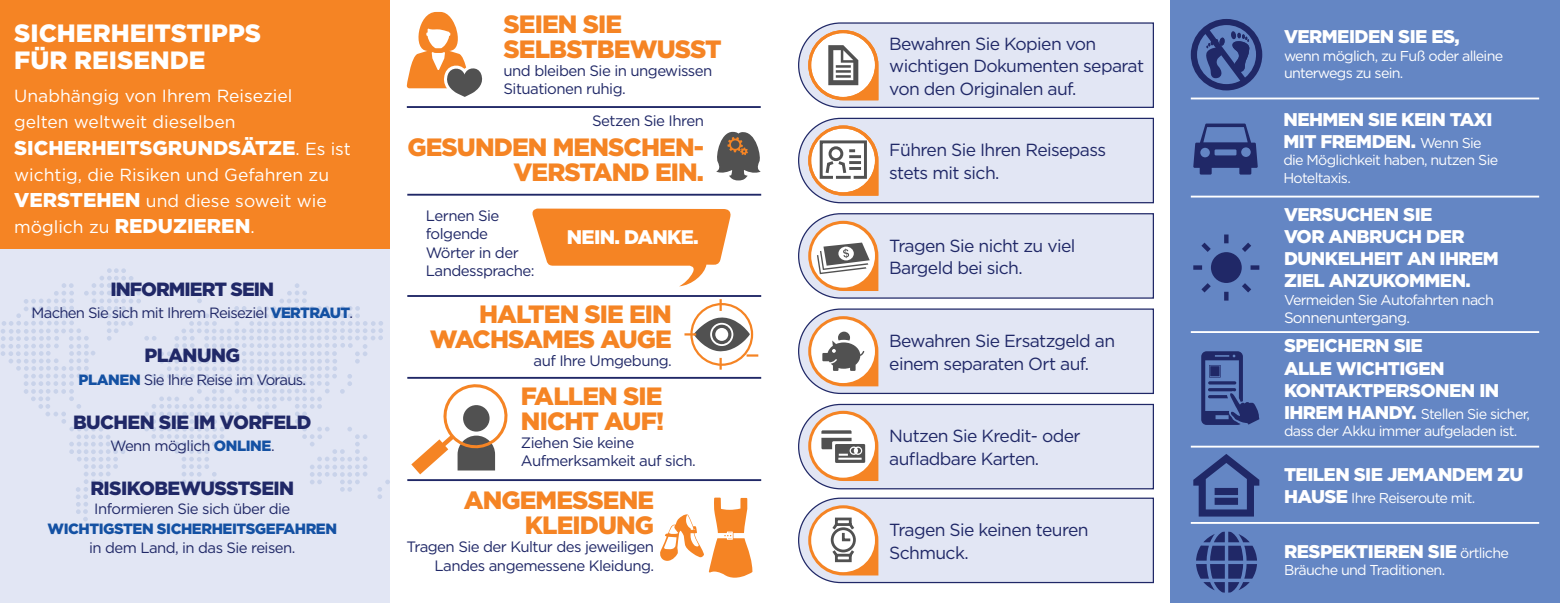
<style>
.page{position:relative;width:1560px;height:603px;background:#fff}
.page>*{position:absolute;margin:0;border:0;box-sizing:border-box;transform-origin:0 0}
.t1{font:900 25px/25px "Gotham";letter-spacing:-.035em;color:#f58424;text-align:right}
.t2{font:900 25px/26.2px "Gotham";color:#fff}
.t3{font:900 20px "Gotham";color:#fff}
.t4{font:900 19.75px "Gotham";letter-spacing:-.035em;color:#fff}
.t5{font:900 19.25px "Gotham";letter-spacing:-.03em;color:#202867}
.t6{font:900 19.25px "Gotham";letter-spacing:-.05em;color:#202867}
.t7{font:900 18.5px/22px "Gotham";letter-spacing:-.03em;color:#fff}
.t8{font:17.5px/22.5px "Gotham";letter-spacing:-.035em;color:#202867}
.t9{font:17.5px/26.2px "Gotham";color:#fff}
.t10{font:15px/18px "Gotham";letter-spacing:-.035em;color:#202867}
.t11{font:15px "Gotham";letter-spacing:-.05em;color:#fff}
.t12{font:14.75px "Gotham";letter-spacing:-.045em;color:#202867}
.t13{font:900 14.75px "Gotham";letter-spacing:-.03em;color:#1451a3}
.t14{font:14.25px/17.2px "Gotham";letter-spacing:-.05em;color:#fff}
.s1{font-weight:400;font-size:17.5px}
.s2{font-weight:900;font-size:20px}
.s3{font-weight:900;color:#1451a3}
.s4{font-weight:400;font-size:14.25px}
.s5{font-weight:900;font-size:18.5px}
</style>
<div class="page">
<div style="left:0;top:197px;width:390px;height:405px;background:#e2e6f4"></div>
<svg style="left:1px;top:268px;width:389px;height:253px"></svg>
<div style="left:1169px;top:0;width:390px;height:602px;background:#6486c4"></div>
<div style="left:0;top:0;width:390px;height:248px;background:#f58424"></div>
<hr style="left:407px;top:106px;width:353px;height:2px;background:#202867">
<hr style="left:407px;top:194px;width:354px;height:1px;background:#202867">
<svg style="left:1193px;top:454px;width:66px;height:62px"></svg>
<svg style="left:798px;top:22px;width:356px;height:86px;background:#dbdbe5"></svg>
<svg style="left:798px;top:117px;width:356px;height:87px;background:#dbdbe5"></svg>
<svg style="left:798px;top:213px;width:356px;height:86px;background:#dbdbe5"></svg>
<svg style="left:798px;top:308px;width:356px;height:86px;background:#dbdbe5"></svg>
<svg style="left:798px;top:403px;width:356px;height:87px;background:#dcdce6"></svg>
<svg style="left:798px;top:497px;width:356px;height:86px;background:#dddde7"></svg>
<svg style="left:1193px;top:234px;width:66px;height:66px"></svg>
<svg style="left:1201px;top:351px;width:58px;height:73px"></svg>
<svg style="left:1193px;top:123px;width:64px;height:51px"></svg>
<hr style="left:1190px;top:97px;width:348px;height:2px;background:#fff">
<hr style="left:1190px;top:195px;width:348px;height:2px;background:#fff">
<hr style="left:1190px;top:331px;width:348px;height:2px;background:#fff">
<hr style="left:1190px;top:445px;width:348px;height:2px;background:#fff">
<hr style="left:1190px;top:521px;width:348px;height:2px;background:#fff">
<svg style="left:407px;top:12px;width:79px;height:95px"></svg>
<svg style="left:1190px;top:19px;width:72px;height:71px"></svg>
<svg style="left:1196px;top:531px;width:60px;height:61px"></svg>
<svg style="left:716px;top:131px;width:45px;height:49px"></svg>
<svg style="left:532px;top:208px;width:199px;height:78px"></svg>
<hr style="left:407px;top:295px;width:354px;height:2px;background:#202867">
<svg style="left:411px;top:384px;width:97px;height:90px"></svg>
<svg style="left:660px;top:497px;width:92px;height:80px"></svg>
<hr style="left:407px;top:377px;width:354px;height:1px;background:#202867">
<hr style="left:407px;top:479px;width:354px;height:2px;background:#202867">
<svg style="left:719px;top:299px;width:2px;height:12px"></svg>
<svg style="left:684px;top:317px;width:74px;height:52px"></svg>
<h1 class="t2" style="left:14px;top:20px;width:248px">SICHERHEITSTIPPS<br>FÜR REISENDE</h1>
<p class="t9" style="left:14px;top:82px;width:280px">Unabhängig von Ihrem Reiseziel gelten weltweit dieselben</p>
<p class="t3" style="left:14px;top:134px;width:338px">SICHERHEITSGRUNDSÄTZE<span class="s1">. Es ist</span></p>
<p class="t9" style="left:14px;top:161px;width:316px">wichtig, die Risiken und Gefahren zu<br><span class="s2">VERSTEHEN</span> und diese soweit wie möglich zu <span class="s2">REDUZIEREN</span>.</p>
<p class="t6" style="left:110px;top:276px;width:165px">INFORMIERT SEIN</p>
<p class="t12" style="left:32px;top:303px;width:323px">Machen Sie sich mit Ihrem Reiseziel <span class="s3">VERTRAUT</span>.</p>
<p class="t5" style="left:144px;top:342px;width:97px">PLANUNG</p>
<p class="t12" style="left:79px;top:369px;width:229px"><span class="s3">PLANEN</span> Sie Ihre Reise im Voraus.</p>
<p class="t5" style="left:73px;top:408px;width:240px">BUCHEN SIE IM VORFELD</p>
<p class="t12" style="left:110px;top:436px;width:166px">Wenn möglich <span class="s3">ONLINE</span>.</p>
<p class="t5" style="left:90px;top:475px;width:205px">RISIKOBEWUSSTSEIN</p>
<p class="t12" style="left:94px;top:499px;width:197px">Informieren Sie sich über die</p>
<p class="t13" style="left:48px;top:518px;width:291px">WICHTIGSTEN SICHERHEITSGEFAHREN</p>
<p class="t12" style="left:89px;top:538px;width:208px">in dem Land, in das Sie reisen.</p>
<h1 class="t1" style="left:503px;top:12px;width:219px;text-align:left">SEIEN SIE<br>SELBSTBEWUSST</h1>
<p class="t10" style="left:503px;top:62px;width:210px">und bleiben Sie in ungewissen<br>Situationen ruhig.</p>
<p class="t10" style="left:592px;top:111px;width:113px">Setzen Sie Ihren</p>
<h1 class="t1" style="left:407px;top:134px;width:298px">GESUNDEN MENSCHEN-<br>VERSTAND EIN.</h1>
<p class="t10" style="left:426px;top:207px;width:110px">Lernen Sie folgende<br>Wörter in der<br>Landessprache:</p>
<p class="t4" style="left:567px;top:223px;width:133px">NEIN. DANKE.</p>
<h1 class="t1" style="left:430px;top:301px;width:243px">HALTEN SIE EIN<br>WACHSAMES AUGE</h1>
<p class="t10" style="left:533px;top:351px;width:140px">auf Ihre Umgebung.</p>
<h1 class="t1" style="left:521px;top:383px;width:145px;text-align:left">FALLEN SIE<br>NICHT AUF!</h1>
<p class="t10" style="left:521px;top:433px;width:176px">Ziehen Sie keine<br>Aufmerksamkeit auf sich.</p>
<h1 class="t1" style="left:463px;top:487px;width:192px">ANGEMESSENE<br>KLEIDUNG</h1>
<p class="t10" style="left:406px;top:537px;width:249px;text-align:right">Tragen Sie der Kultur des jeweiligen<br>Landes angemessene Kleidung.</p>
<p class="t8" style="left:889px;top:32px;width:256px">Bewahren Sie Kopien von wichtigen Dokumenten separat von den Originalen auf.</p>
<p class="t8" style="left:889px;top:138px;width:218px">Führen Sie Ihren Reisepass stets mit sich.</p>
<p class="t8" style="left:889px;top:234px;width:187px">Tragen Sie nicht zu viel<br>Bargeld bei sich.</p>
<p class="t8" style="left:889px;top:329px;width:227px">Bewahren Sie Ersatzgeld an einem separaten Ort auf.</p>
<p class="t8" style="left:889px;top:424px;width:193px">Nutzen Sie Kredit- oder aufladbare Karten.</p>
<p class="t8" style="left:889px;top:518px;width:201px">Tragen Sie keinen teuren<br>Schmuck.</p>
<p class="t7" style="left:1283px;top:26px;width:177px">VERMEIDEN SIE ES,</p>
<p class="t14" style="left:1283px;top:46px;width:221px">wenn möglich, zu Fuß oder alleine unterwegs zu sein.</p>
<p class="t7" style="left:1283px;top:108px;width:210px">NEHMEN SIE KEIN TAXI<br>MIT FREMDEN. <span class="s4">Wenn Sie</span></p>
<p class="t14" style="left:1283px;top:151px;width:216px">die Möglichkeit haben, nutzen Sie<br>Hoteltaxis.</p>
<p class="t7" style="left:1283px;top:203px;width:216px">VERSUCHEN SIE<br>VOR ANBRUCH DER<br>DUNKELHEIT AN IHREM<br>ZIEL ANZUKOMMEN.</p>
<p class="t14" style="left:1283px;top:290px;width:211px">Vermeiden Sie Autofahrten nach</p>
<p class="t11" style="left:1283px;top:307px;width:127px">Sonnenuntergang.</p>
<p class="t7" style="left:1283px;top:334px;width:217px">SPEICHERN SIE<br>ALLE WICHTIGEN<br>KONTAKTPERSONEN IN</p>
<p class="t14" style="left:1283px;top:404px;width:247px"><span class="s5">IHREM HANDY.</span> Stellen Sie sicher, dass der Akku immer aufgeladen ist.</p>
<p class="t7" style="left:1283px;top:463px;width:241px">TEILEN SIE JEMANDEM ZU</p>
<p class="t14" style="left:1283px;top:489px;width:193px"><span class="s5">HAUSE</span> Ihre Reiseroute mit.</p>
<p class="t7" style="left:1283px;top:540px;width:226px">RESPEKTIEREN SIE <span class="s4">örtliche</span></p>
<p class="t14" style="left:1283px;top:561px;width:162px">Bräuche und Traditionen.</p>
</div>
